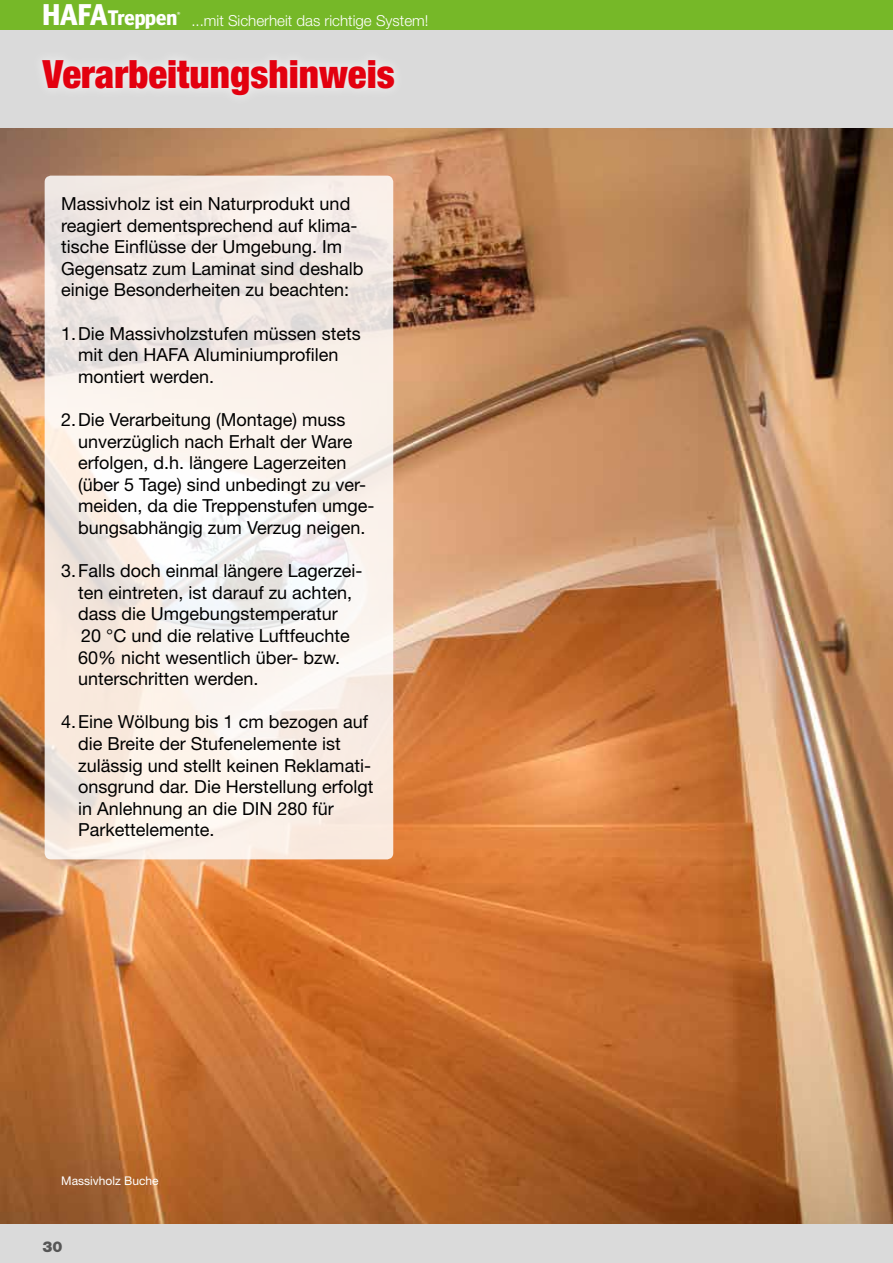
<style>
.page{position:relative;width:893px;height:1263px;background:#fff}
.page>*{position:absolute;margin:0;border:0;box-sizing:border-box;transform-origin:0 0}
.t1{font:900 condensed 39px "Helvetica Neue";color:#e3000f}
.t2{font:700 21px "Meta Head OT";letter-spacing:-.005em;color:#fff}
.t3{font:18px/21.6px "Helvetica Neue";color:#000}
.t4{font:300 15.15px "Helvetica Neue";color:#fff}
.t5{font:900 15px "Helvetica Neue";color:#565656}
.t6{font:12px "Helvetica Neue";color:#fff}
.t7{font:700 5.85px "Meta Head OT";color:#fff}
.s1{font-size:30px}
</style>
<div class="page">
<img style="left:0;top:128px;width:893px;height:1097px">
<svg style="left:45px;top:176px;width:348px;height:683px;fill:#f9efe9"></svg>
<div style="left:0;top:30px;width:893px;height:98px;background:#dadada"></div>
<div style="left:0;top:0;width:893px;height:30px;background:#76b828"></div>
<div style="left:0;top:1225px;width:893px;height:38px;background:#dadada"></div>
<div style="left:31px;top:48px;width:374px;height:59px;background:#dfdfdf"></div>
<p class="t2" style="left:43px;top:6px;width:136px"><span class="s1">HAFA</span>Treppen</p>
<p class="t7" style="left:177px;top:10px;width:5px">®</p>
<p class="t4" style="left:191px;top:11px;width:239px">...mit Sicherheit das richtige System!</p>
<h1 class="t1" style="left:43px;top:50px;width:353px">Verarbeitungshinweis</h1>
<p class="t3" style="left:61px;top:192px;width:304px">Massivholz ist ein Naturprodukt und reagiert dementsprechend auf klima&shy;tische Einflüsse der Umgebung. Im Gegensatz zum Laminat sind deshalb einige Besonderheiten zu beachten:</p>
<p class="t3" style="left:78px;top:322px;width:284px;text-indent:-17px">1.Die Massivholzstufen müssen stets mit den HAFA Aluminiumprofilen montiert werden.</p>
<p class="t3" style="left:78px;top:408px;width:298px;text-indent:-17px">2.Die Verarbeitung (Montage) muss unverzüglich nach Erhalt der Ware erfolgen, d.h. längere Lagerzeiten (über 5 Tage) sind unbedingt zu ver&shy;meiden, da die Treppenstufen umge&shy;bungsabhängig zum Verzug neigen.</p>
<p class="t3" style="left:78px;top:560px;width:286px;text-indent:-17px">3.Falls doch einmal längere Lagerzei&shy;ten eintreten, ist darauf zu achten, dass die Umgebungstemperatur<br>20 °C und die relative Luftfeuchte<br>60% nicht wesentlich über- bzw. unterschritten werden.</p>
<p class="t3" style="left:78px;top:711px;width:297px;text-indent:-17px">4.Eine Wölbung bis 1 cm bezogen auf die Breite der Stufenelemente ist zulässig und stellt keinen Reklamati&shy;onsgrund dar. Die Herstellung erfolgt in Anlehnung an die DIN 280 für<br>Parkettelemente.</p>
<p class="t6" style="left:61px;top:1174px;width:99px">Massivholz Buche</p>
<p class="t5" style="left:43px;top:1238px;width:22px">30</p>
</div>
